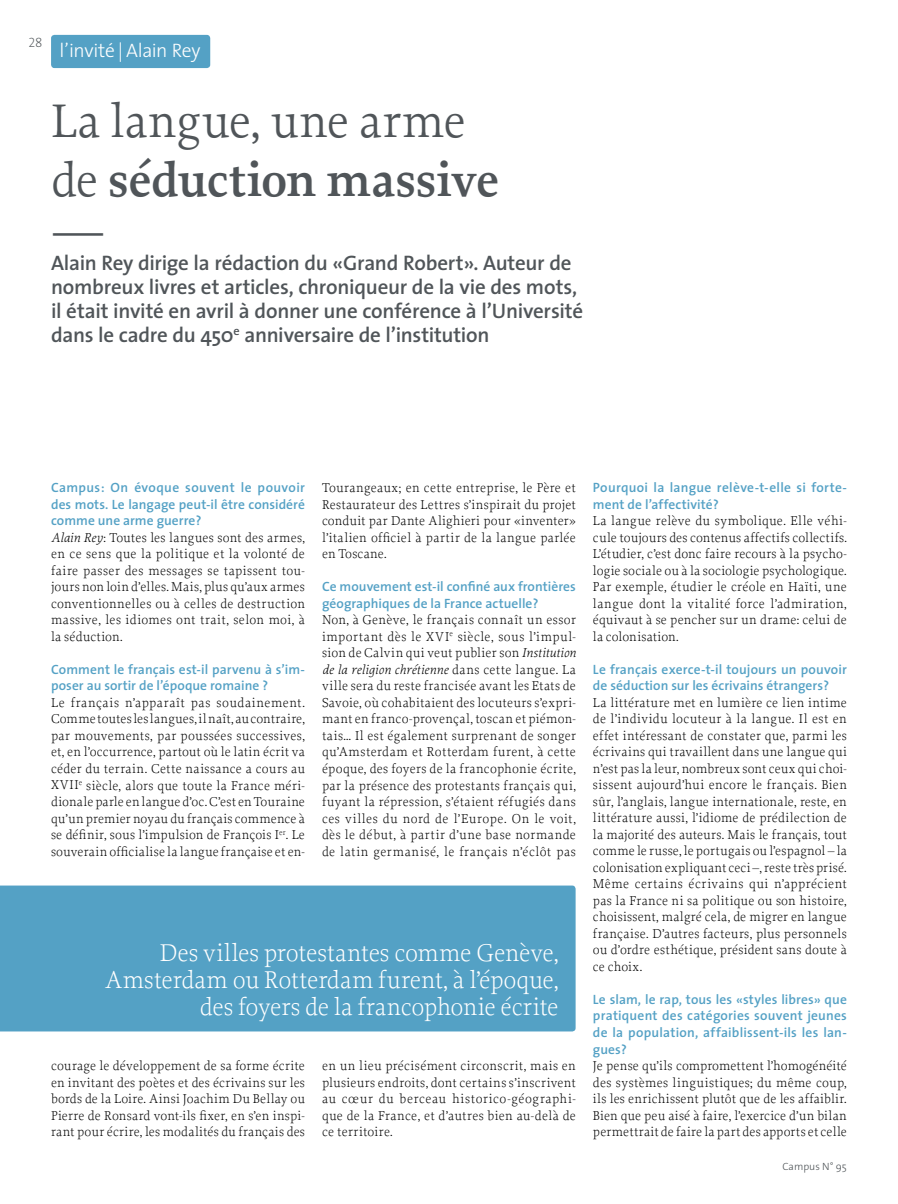
<style>
.page{position:relative;width:898px;height:1204px;background:#fff}
.page>*{position:absolute;margin:0;border:0;box-sizing:border-box;transform-origin:0 0}
.t1{font:49.5px/59.4px "Proforma";letter-spacing:.015em;color:#505559}
.t2{font:italic 500 49.5px "Proforma";color:#505559}
.t3{font:300 25.5px/27px "Proforma";letter-spacing:-.005em;color:#fff;text-align:right}
.t4{font:600 21px/24px "The Sans";letter-spacing:-.01em;color:#505559}
.t5{font:300 19.5px "The Sans";letter-spacing:-.01em;color:#fff}
.t6{font:300 13.5px/16.5px "Proforma";letter-spacing:.02em;color:#000;text-align:justify}
.t7{font:600 13.5px/16.5px "The Sans";letter-spacing:.005em;color:#54a1c5}
.t8{font:13.5px "The Sans Extra Light Caps";color:#505559}
.t9{font:300 10.5px "The Sans";color:#505559}
.s1{font-weight:600}
.s2{font-style:italic}
</style>
<div class="page">
<div style="left:51px;top:35px;width:159px;height:33px;background:#54a1c5;border-radius:3px"></div>
<div style="left:0;top:885px;width:575px;height:146px;background:#54a1c5"></div>
<p class="t8" style="left:28px;top:31px;width:16px">28</p>
<h3 class="t5" style="left:60px;top:34px;width:143px">l’invité | Alain Rey</h3>
<h1 class="t1" style="left:51px;top:90px;width:449px">La langue, une arme de <span class="s1">séduction massive</span></h1>
<h1 class="t2" style="left:51px;top:198px;width:51px">—</h1>
<h3 class="t4" style="left:51px;top:250px;width:533px">Alain Rey dirige la rédaction du «Grand Robert». Auteur de nombreux livres et articles, chroniqueur de la vie des mots, il était invité en avril à donner une conférence à l’Université dans le cadre du 450<sup>e</sup> anniversaire de l’institution</h3>
<p class="t7" style="left:51px;top:479px;width:255px;text-align:justify">Campus: On évoque souvent le pouvoir des mots. Le langage peut-il être considéré comme une arme guerre?</p>
<p class="t6" style="left:51px;top:529px;width:255px"><span class="s2">Alain Rey</span>: Toutes les langues sont des armes, en ce sens que la politique et la volonté de faire passer des messages se tapissent tou&shy;jours non loin d’elles. Mais, plus qu’aux armes conventionnelles ou à celles de destruction massive, les idiomes ont trait, selon moi, à la séduction.</p>
<p class="t7" style="left:51px;top:660px;width:255px">Comment le français est-il parvenu à s’im&shy;poser au sortir de l’époque romaine ?</p>
<p class="t6" style="left:51px;top:694px;width:255px">Le français n’apparaît pas soudainement.<br>Comme toutes les langues, il naît, au contraire, par mouvements, par poussées successives, et, en l’occurrence, partout où le latin écrit va céder du terrain. Cette naissance a cours au XVII<sup>e</sup> siècle, alors que toute la France méri&shy;dionale parle en langue d’oc. C’est en Touraine qu’un premier noyau du français commence à se définir, sous l’impulsion de François I<sup>er</sup>. Le souverain officialise la langue française et en-</p>
<p class="t6" style="left:322px;top:479px;width:255px">Tourangeaux; en cette entreprise, le Père et Restaurateur des Lettres s’inspirait du projet conduit par Dante Alighieri pour «inventer» l’italien officiel à partir de la langue parlée en Toscane.</p>
<p class="t7" style="left:322px;top:578px;width:255px">Ce mouvement est-il confiné aux frontières géographiques de la France actuelle?</p>
<p class="t6" style="left:322px;top:611px;width:255px">Non, à Genève, le français connaît un essor important dès le XVI<sup>e</sup> siècle, sous l’impul&shy;sion de Calvin qui veut publier son <span class="s2">Institution de la religion chrétienne</span> dans cette langue. La ville sera du reste francisée avant les Etats de Savoie, où cohabitaient des locuteurs s’expri&shy;mant en franco-provençal, toscan et piémon&shy;tais… Il est également surprenant de songer qu’Amsterdam et Rotterdam furent, à cette époque, des foyers de la francophonie écrite, par la présence des protestants français qui, fuyant la répression, s’étaient réfugiés dans ces villes du nord de l’Europe. On le voit, dès le début, à partir d’une base normande de latin germanisé, le français n’éclôt pas</p>
<h2 class="t3" style="left:105px;top:938px;width:455px">Des villes protestantes comme Genève,<br>Amsterdam ou Rotterdam furent, à l’époque, des foyers de la francophonie écrite</h2>
<p class="t6" style="left:51px;top:1057px;width:255px">courage le développement de sa forme écrite en invitant des poètes et des écrivains sur les bords de la Loire. Ainsi Joachim Du Bellay ou Pierre de Ronsard vont-ils fixer, en s’en inspi&shy;rant pour écrire, les modalités du français des</p>
<p class="t6" style="left:322px;top:1057px;width:255px">en un lieu précisément circonscrit, mais en plusieurs endroits, dont certains s’inscrivent au cœur du berceau historico-géographi&shy;que de la France, et d’autres bien au-delà de ce territoire.</p>
<p class="t7" style="left:592px;top:479px;width:255px">Pourquoi la langue relève-t-elle si forte&shy;ment de l’affectivité?</p>
<p class="t6" style="left:592px;top:512px;width:255px">La langue relève du symbolique. Elle véhi&shy;cule toujours des contenus affectifs collectifs.<br>L’étudier, c’est donc faire recours à la psycho&shy;logie sociale ou à la sociologie psychologique.<br>Par exemple, étudier le créole en Haïti, une langue dont la vitalité force l’admiration, équivaut à se pencher sur un drame: celui de la colonisation.</p>
<p class="t7" style="left:592px;top:660px;width:255px">Le français exerce-t-il toujours un pouvoir de séduction sur les écrivains étrangers?</p>
<p class="t6" style="left:592px;top:694px;width:255px">La littérature met en lumière ce lien intime de l’individu locuteur à la langue. Il est en effet intéressant de constater que, parmi les écrivains qui travaillent dans une langue qui n’est pas la leur, nombreux sont ceux qui choi&shy;sissent aujourd’hui encore le français. Bien sûr, l’anglais, langue internationale, reste, en littérature aussi, l’idiome de prédilection de la majorité des auteurs. Mais le français, tout comme le russe, le portugais ou l’espagnol – la colonisation expliquant ceci –, reste très prisé.<br>Même certains écrivains qui n’apprécient pas la France ni sa politique ou son histoire, choisissent, malgré cela, de migrer en langue française. D’autres facteurs, plus personnels ou d’ordre esthétique, président sans doute à ce choix.</p>
<p class="t7" style="left:592px;top:990px;width:255px;text-align:justify">Le slam, le rap, tous les «styles libres» que pratiquent des catégories souvent jeunes de la population, affaiblissent-ils les lan&shy;gues?</p>
<p class="t6" style="left:592px;top:1057px;width:255px">Je pense qu’ils compromettent l’homogénéité des systèmes linguistiques; du même coup, ils les enrichissent plutôt que de les affaiblir.<br>Bien que peu aisé à faire, l’exercice d’un bilan permettrait de faire la part des apports et celle</p>
<p class="t9" style="left:782px;top:1157px;width:66px">Campus N° 95</p>
</div>
